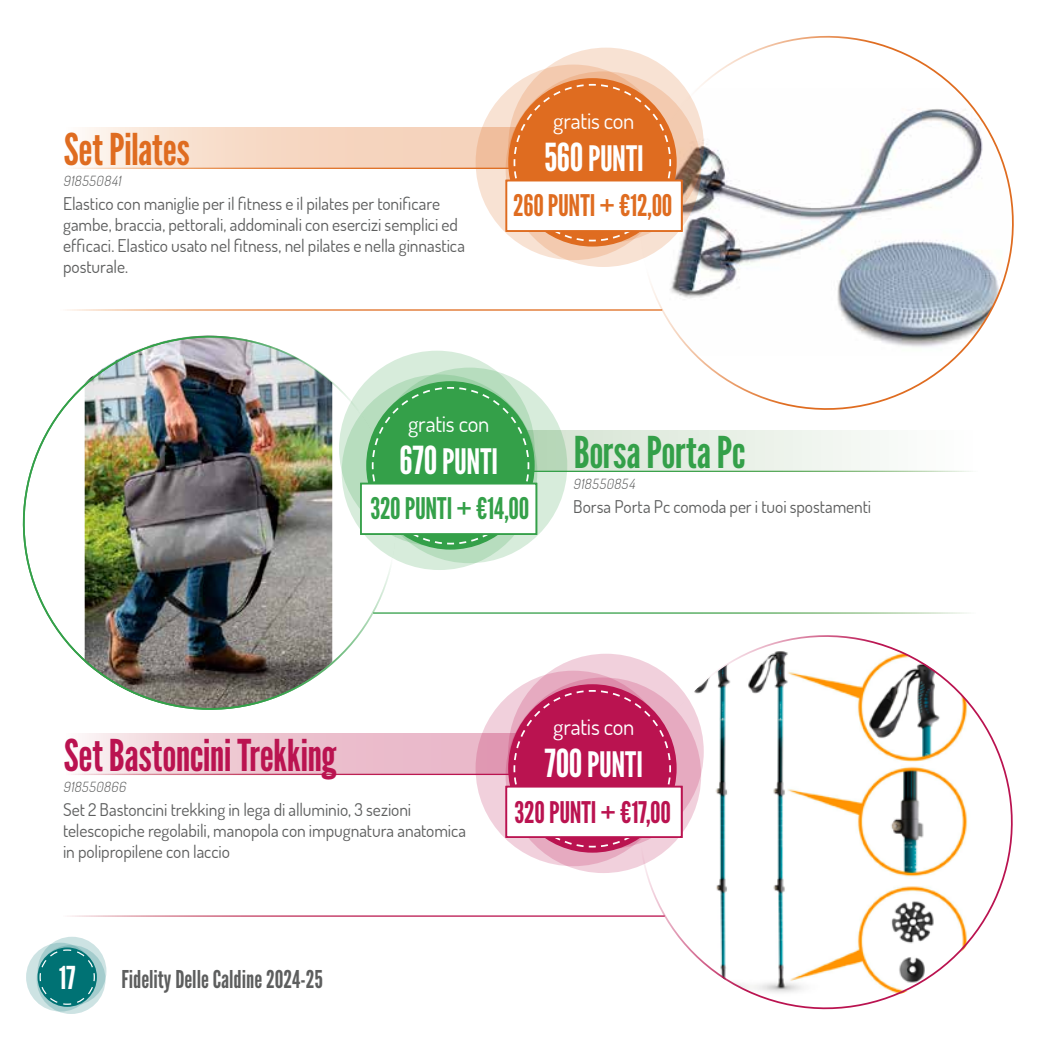
<style>
.page{position:relative;width:1042px;height:1042px;background:#fff}
.page>*{position:absolute;margin:0;border:0;box-sizing:border-box;transform-origin:0 0}
.t1{font:43.75px "League Gothic";letter-spacing:-.01em;color:#ba1350}
.t2{font:43.75px "League Gothic";letter-spacing:-.01em;color:#34a049}
.t3{font:43.75px "League Gothic";letter-spacing:-.005em;color:#df6c20}
.t4{font:35px "League Gothic";letter-spacing:-.005em;color:#fff}
.t5{font:31.5px "League Gothic";color:#fff}
.t6{font:29.75px "League Gothic";letter-spacing:-.01em;color:#df6c20}
.t7{font:29.75px "League Gothic";letter-spacing:-.005em;color:#34a049}
.t8{font:29.75px "League Gothic";letter-spacing:-.005em;color:#ba1350}
.t9{font:24.5px "League Gothic";color:#5d5e5e}
.t10{font:22.75px "Dosis";letter-spacing:-.015em;color:#fff}
.t11{font:17.5px/21px "Dosis";letter-spacing:-.005em;color:#5d5e5e}
.t12{font:italic 300 14px "Dosis";color:#5d5e5e}
.s1{font-size:38.5px}
</style>
<div class="page">
<img style="left:22px;top:335px;width:402px;height:399px">
<svg style="left:612px;top:35px;width:402px;height:396px"></svg>
<svg style="left:613px;top:635px;width:400px;height:375px"></svg>
<hr style="left:57px;top:309px;width:605px;height:2px;background:#fff">
<svg style="left:73px;top:128px;width:409px;height:40px;background:#f7dcc9"></svg>
<svg style="left:476px;top:65px;width:195px;height:195px;background:#f5d4be"></svg>
<svg style="left:506px;top:71px;width:195px;height:196px;background:#edcfbb"></svg>
<svg style="left:508px;top:48px;width:196px;height:195px;background:#e7c7b2"></svg>
<div style="left:508px;top:78px;width:169px;height:169px;background:#df6c20;border-radius:50%"></div>
<svg style="left:513px;top:83px;width:159px;height:159px"></svg>
<hr style="left:373px;top:612px;width:605px;height:2px;background:#fff">
<svg style="left:561px;top:431px;width:398px;height:40px"></svg>
<svg style="left:372px;top:368px;width:195px;height:195px;background:#c9e3cc"></svg>
<svg style="left:342px;top:374px;width:195px;height:196px;background:#c7e4cd"></svg>
<svg style="left:339px;top:351px;width:196px;height:195px;background:#c5e3ca"></svg>
<div style="left:366px;top:381px;width:169px;height:168px;background:#34a049;border-radius:50%"></div>
<svg style="left:371px;top:386px;width:159px;height:159px"></svg>
<hr style="left:60px;top:915px;width:605px;height:2px;background:#fff">
<svg style="left:78px;top:734px;width:403px;height:40px;background:#eec9d3"></svg>
<svg style="left:475px;top:670px;width:196px;height:196px;background:#ebbccd"></svg>
<svg style="left:505px;top:677px;width:196px;height:196px;background:#ebbbcd"></svg>
<svg style="left:508px;top:654px;width:196px;height:195px;background:#eab9cb"></svg>
<div style="left:508px;top:684px;width:168px;height:168px;background:#ba1350;border-radius:50%"></div>
<svg style="left:513px;top:689px;width:159px;height:159px"></svg>
<svg style="left:26px;top:942px;width:69px;height:69px"></svg>
<svg style="left:37px;top:945px;width:69px;height:69px"></svg>
<svg style="left:38px;top:936px;width:68px;height:69px"></svg>
<svg style="left:39px;top:949px;width:57px;height:56px;background:#258688"></svg>
<div style="left:505px;top:180px;width:177px;height:52px;background:#fff;border:2px solid #df6c20"></div>
<div style="left:360px;top:483px;width:177px;height:52px;background:#fff;border:2px solid #34a049"></div>
<div style="left:505px;top:786px;width:177px;height:52px;background:#fff;border:2px solid #ba1350"></div>
<h3 class="t10" style="left:553px;top:106px;width:83px">gratis con</h3>
<h2 class="t4" style="left:544px;top:138px;width:101px"><span class="s1">560</span> PUNTI</h2>
<h1 class="t3" style="left:64px;top:123px;width:128px">Set Pilates</h1>
<p class="t12" style="left:63px;top:172px;width:62px">918550841</p>
<p class="t11" style="left:63px;top:193px;width:403px">Elastico con maniglie per il fitness e il pilates per tonificare gambe, braccia, pettorali, addominali con esercizi semplici ed efficaci. Elastico usato nel fitness, nel pilates e nella ginnastica posturale.</p>
<h3 class="t6" style="left:513px;top:188px;width:161px">260 PUNTI + €12,00</h3>
<h3 class="t10" style="left:408px;top:409px;width:83px">gratis con</h3>
<h2 class="t4" style="left:400px;top:441px;width:100px"><span class="s1">670</span> PUNTI</h2>
<h3 class="t7" style="left:370px;top:491px;width:160px">320 PUNTI + €14,00</h3>
<h1 class="t2" style="left:574px;top:426px;width:173px">Borsa Porta Pc</h1>
<p class="t12" style="left:573px;top:475px;width:66px">918550854</p>
<p class="t11" style="left:573px;top:496px;width:300px">Borsa Porta Pc comoda per i tuoi spostamenti</p>
<h3 class="t10" style="left:553px;top:712px;width:83px">gratis con</h3>
<h2 class="t4" style="left:545px;top:744px;width:100px"><span class="s1">700</span> PUNTI</h2>
<h1 class="t1" style="left:64px;top:729px;width:274px">Set Bastoncini Trekking</h1>
<p class="t12" style="left:63px;top:778px;width:67px">918550866</p>
<p class="t11" style="left:63px;top:799px;width:405px">Set 2 Bastoncini trekking in lega di alluminio, 3 sezioni telescopiche regolabili, manopola con impugnatura anatomica in polipropilene con laccio</p>
<h3 class="t8" style="left:514px;top:794px;width:158px">320 PUNTI + €17,00</h3>
<h3 class="t5" style="left:59px;top:958px;width:18px">17</h3>
<h3 class="t9" style="left:121px;top:964px;width:203px">Fidelity Delle Caldine 2024-25</h3>
</div>
